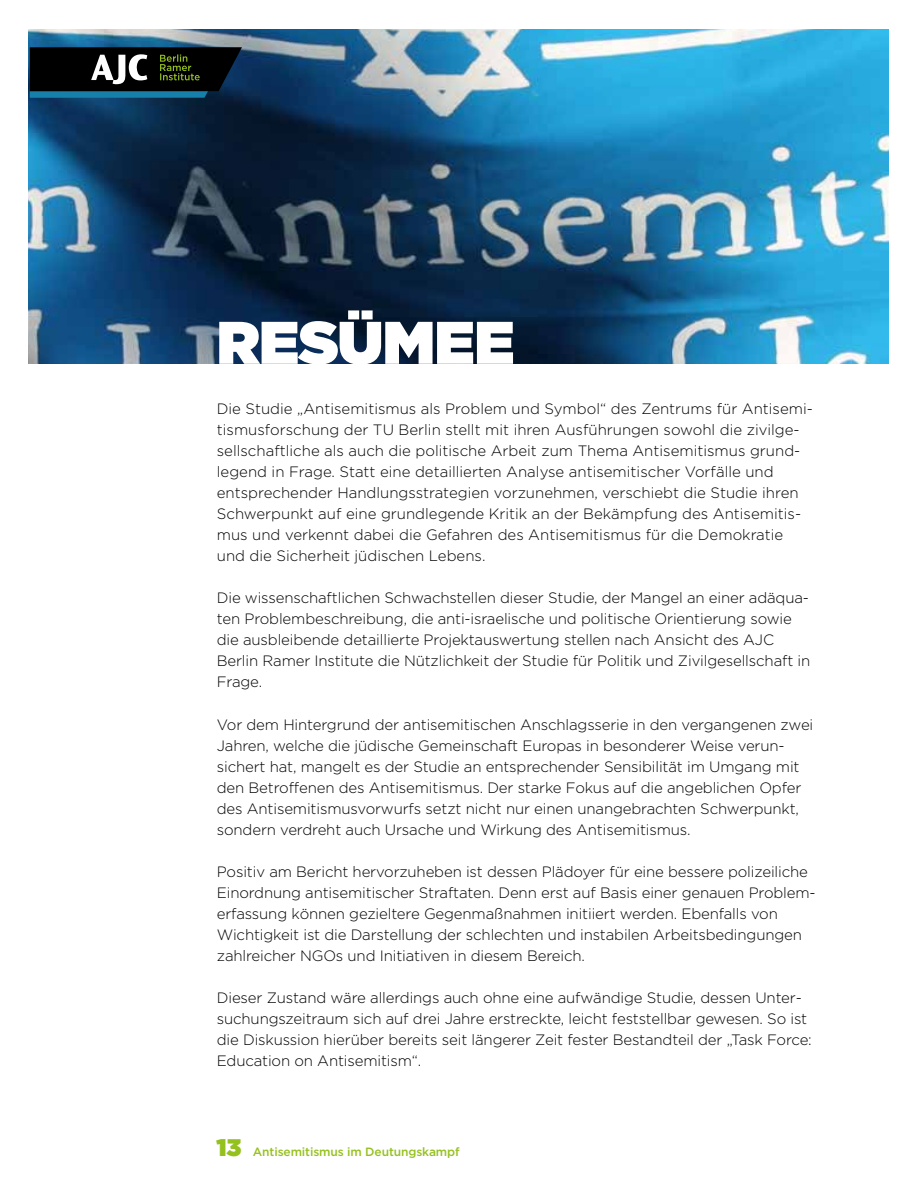
<style>
.page{position:relative;width:918px;height:1188px;background:#fff}
.page>*{position:absolute;margin:0;border:0;box-sizing:border-box;transform-origin:0 0}
.t1{font:900 60px "Gotham";letter-spacing:-.005em;color:#fff}
.t2{font:300 15px/21px "Gotham";letter-spacing:-.01em;color:#000}
.t3{font:500 12px "Gotham";letter-spacing:-.01em;color:#95c11f}
.s1{font-weight:900;font-size:24px}
</style>
<div class="page">
<img style="left:28px;top:30px;width:860px;height:334px">
<svg style="left:30px;top:47px;width:212px;height:51px;background:#18282b"></svg>
<h1 class="t1" style="left:217px;top:308px;width:299px">RESÜMEE</h1>
<p class="t2" style="left:217px;top:398px;width:598px">Die Studie „Antisemitismus als Problem und Symbol“ des Zentrums für Antisemi&shy;tismusforschung der TU Berlin stellt mit ihren Ausführungen sowohl die zivilge&shy;sellschaftliche als auch die politische Arbeit zum Thema Antisemitismus grund&shy;legend in Frage. Statt eine detaillierten Analyse antisemitischer Vorfälle und entsprechender Handlungsstrategien vorzunehmen, verschiebt die Studie ihren Schwerpunkt auf eine grundlegende Kritik an der Bekämpfung des Antisemitis&shy;mus und verkennt dabei die Gefahren des Antisemitismus für die Demokratie und die Sicherheit jüdischen Lebens.</p>
<p class="t2" style="left:217px;top:587px;width:595px">Die wissenschaftlichen Schwachstellen dieser Studie, der Mangel an einer adäqua&shy;ten Problembeschreibung, die anti-israelische und politische Orientierung sowie die ausbleibende detaillierte Projektauswertung stellen nach Ansicht des AJC Berlin Ramer Institute die Nützlichkeit der Studie für Politik und Zivilgesellschaft in Frage.</p>
<p class="t2" style="left:217px;top:714px;width:598px">Vor dem Hintergrund der antisemitischen Anschlagsserie in den vergangenen zwei Jahren, welche die jüdische Gemeinschaft Europas in besonderer Weise verun&shy;sichert hat, mangelt es der Studie an entsprechender Sensibilität im Umgang mit den Betroffenen des Antisemitismus. Der starke Fokus auf die angeblichen Opfer des Antisemitismusvorwurfs setzt nicht nur einen unangebrachten Schwerpunkt, sondern verdreht auch Ursache und Wirkung des Antisemitismus.</p>
<p class="t2" style="left:217px;top:861px;width:600px">Positiv am Bericht hervorzuheben ist dessen Plädoyer für eine bessere polizeiliche Einordnung antisemitischer Straftaten. Denn erst auf Basis einer genauen Problem&shy;erfassung können gezieltere Gegenmaßnahmen initiiert werden. Ebenfalls von Wichtigkeit ist die Darstellung der schlechten und instabilen Arbeitsbedingungen zahlreicher NGOs und Initiativen in diesem Bereich.</p>
<p class="t2" style="left:217px;top:987px;width:597px">Dieser Zustand wäre allerdings auch ohne eine aufwändige Studie, dessen Unter&shy;suchungszeitraum sich auf drei Jahre erstreckte, leicht feststellbar gewesen. So ist die Diskussion hierüber bereits seit längerer Zeit fester Bestandteil der „Task Force:<br>Education on Antisemitism“.</p>
<p class="t3" style="left:217px;top:1145px;width:245px"><span class="s1">13</span> Antisemitismus im Deutungskampf</p>
</div>
